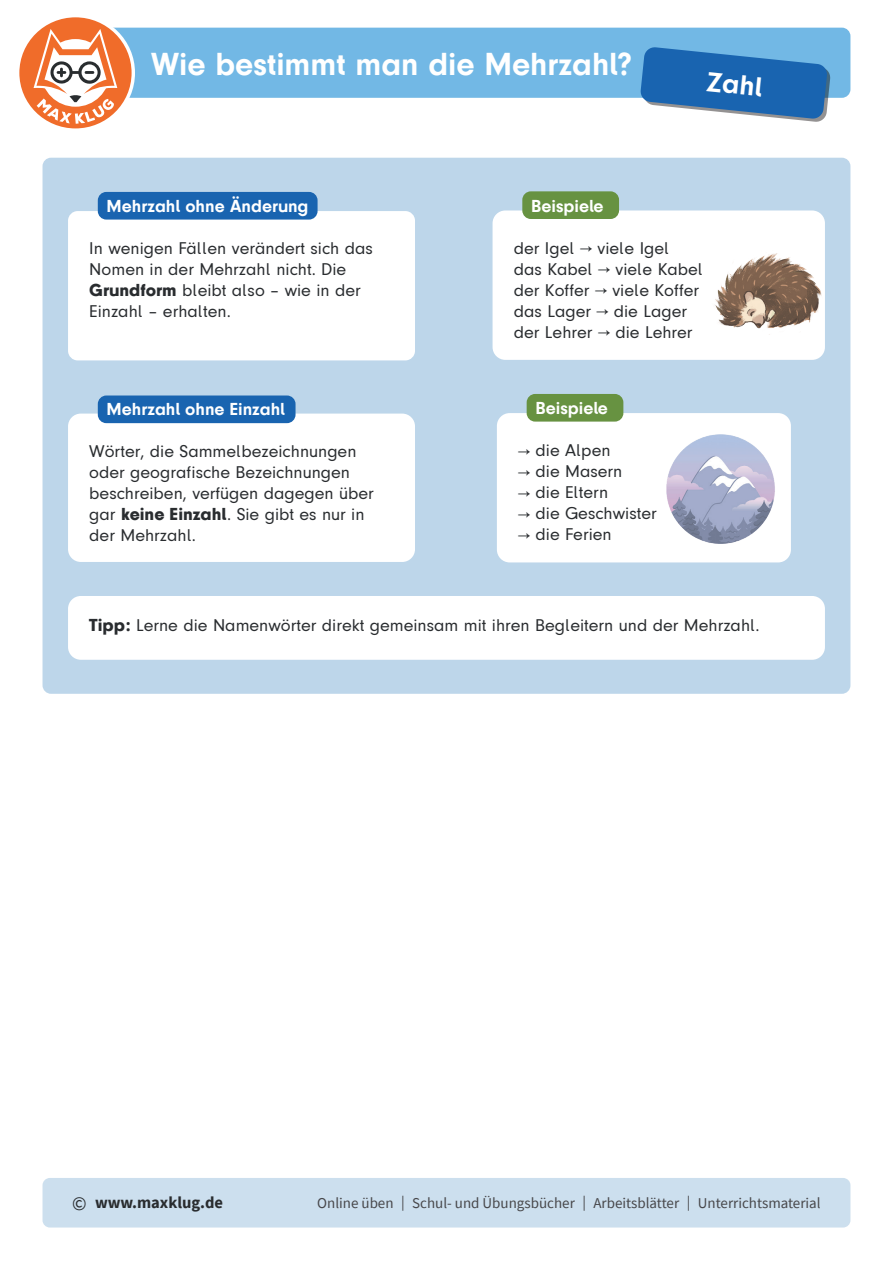
<style>
.page{position:relative;width:893px;height:1263px;background:#fff}
.page>*{position:absolute;margin:0;border:0;box-sizing:border-box;transform-origin:0 0}
.t1{font:700 33px "Mk Druckschrift N";color:#fff}
.t2{font:700 28.5px "Mk Druckschrift N";color:#fff}
.t3{font:18px/21px "Mk Druckschrift N";color:#292c2f}
.t4{font:700 18px "Mk Druckschrift N";color:#fff}
.t5{font:700 16.5px "Source Sans Pro";color:#292c2f}
.t6{font:15px "Source Sans Pro";color:#47474a}
.s1{font-family:"Mk Druckschrift N bl"}
.s2{font-weight:400;font-size:19.5px}
</style>
<div class="page">
<div style="left:75px;top:28px;width:775px;height:70px;background:#72b8e5;border-radius:9px"></div>
<svg style="left:640px;top:47px;width:191px;height:75px"></svg>
<div style="left:43px;top:1178px;width:807px;height:49px;background:#ccdfee;border-radius:7px"></div>
<svg style="left:19px;top:17px;width:116px;height:112px"></svg>
<div style="left:43px;top:158px;width:807px;height:536px;background:#bdd6ea;border-radius:9px"></div>
<div style="left:68px;top:414px;width:347px;height:148px;background:#fff;border-radius:13px"></div>
<div style="left:68px;top:211px;width:347px;height:149px;background:#fff;border-radius:10px"></div>
<div style="left:493px;top:210px;width:332px;height:150px;background:#fff;border-radius:13px"></div>
<div style="left:98px;top:192px;width:220px;height:28px;background:#1964b0;border-radius:9px"></div>
<div style="left:522px;top:191px;width:97px;height:28px;background:#679241;border-radius:9px"></div>
<div style="left:98px;top:395px;width:198px;height:28px;background:#1964b0;border-radius:9px"></div>
<div style="left:497px;top:413px;width:294px;height:149px;background:#fff;border-radius:13px"></div>
<div style="left:527px;top:394px;width:96px;height:28px;background:#679241;border-radius:9px"></div>
<img style="left:666px;top:434px;width:109px;height:110px">
<div style="left:68px;top:596px;width:757px;height:64px;background:#fff;border-radius:13px"></div>
<img style="left:715px;top:253px;width:107px;height:76px">
<h1 class="t1" style="left:151px;top:46px;width:482px">Wie bestimmt man die Mehrzahl?</h1>
<p class="t4" style="left:107px;top:196px;width:203px">Mehrzahl ohne Änderung</p>
<p class="t4" style="left:531px;top:195px;width:74px">Beispiele</p>
<h2 class="t2" style="left:708px;top:66px;width:57px;rotate:6deg">Zahl</h2>
<p class="t3" style="left:89px;top:238px;width:285px">In wenigen Fällen verändert sich das<br>Nomen in der Mehrzahl nicht. Die<br><span class="s1">Grundform</span> bleibt also – wie in der<br>Einzahl – erhalten.</p>
<p class="t4" style="left:107px;top:399px;width:180px">Mehrzahl ohne Einzahl</p>
<p class="t3" style="left:89px;top:441px;width:286px">Wörter, die Sammelbezeichnungen oder geografische Bezeichnungen beschreiben, verfügen dagegen über gar <span class="s1">keine Einzahl</span>. Sie gibt es nur in der Mehrzahl.</p>
<p class="t3" style="left:514px;top:238px;width:191px">der Igel → viele Igel<br>das Kabel → viele Kabel der Koffer → viele Koffer das Lager → die Lager der Lehrer → die Lehrer</p>
<p class="t4" style="left:535px;top:398px;width:74px">Beispiele</p>
<p class="t3" style="left:518px;top:440px;width:94px">→ die Alpen</p>
<p class="t3" style="left:518px;top:461px;width:106px">→ die Masern</p>
<p class="t3" style="left:518px;top:482px;width:92px">→ die Eltern</p>
<p class="t3" style="left:518px;top:503px;width:140px">→ die Geschwister</p>
<p class="t3" style="left:518px;top:524px;width:95px">→ die Ferien</p>
<p class="t3" style="left:89px;top:615px;width:672px"><span class="s1">Tipp:</span> Lerne die Namenwörter direkt gemeinsam mit ihren Begleitern und der Mehrzahl.</p>
<p class="t5" style="left:72px;top:1191px;width:152px"><span class="s2">©</span> www.maxklug.de</p>
<p class="t6" style="left:317px;top:1194px;width:505px">Online üben | Schul- und Übungsbücher | Arbeitsblätter | Unterrichtsmaterial</p>
</div>
